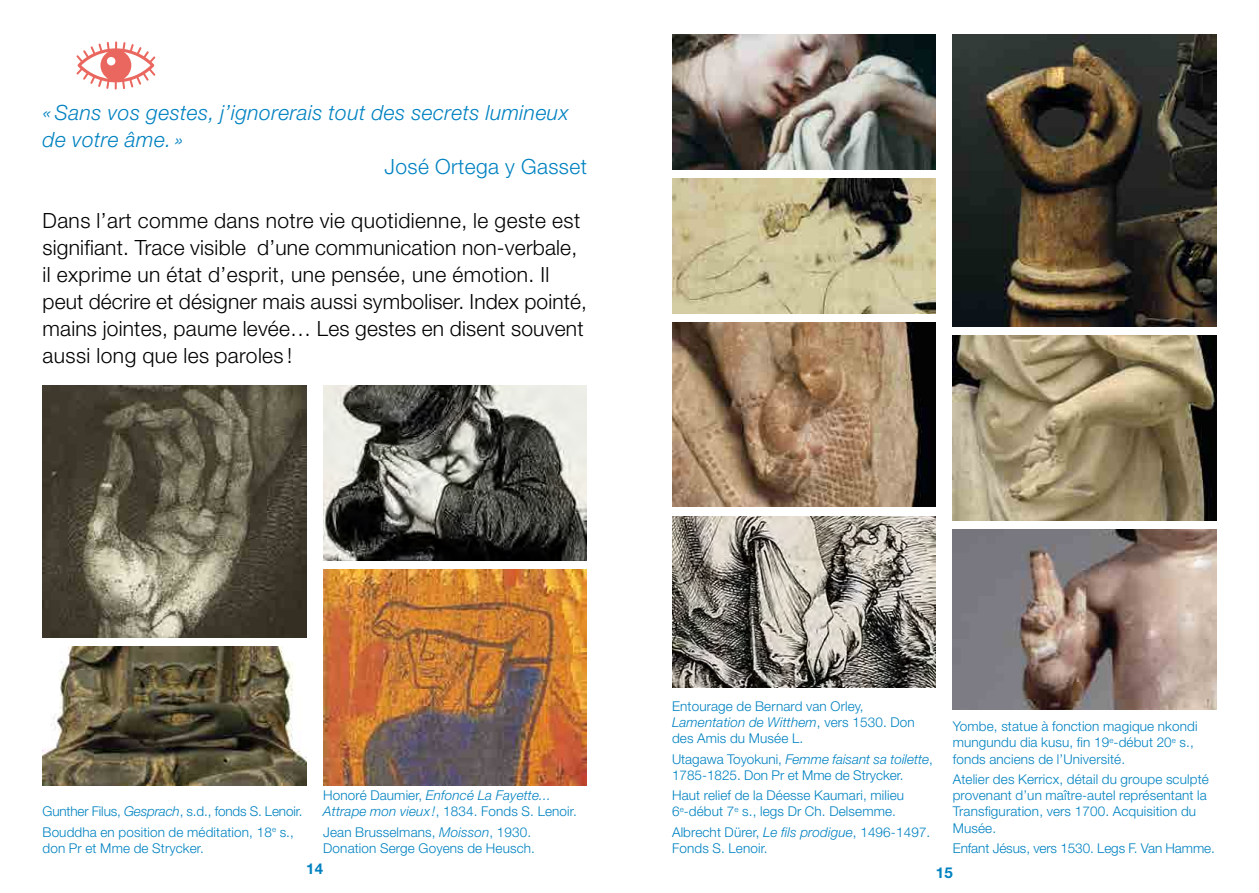
<style>
.page{position:relative;width:1259px;height:893px;background:#fff}
.page>*{position:absolute;margin:0;border:0;box-sizing:border-box;transform-origin:0 0}
.t1{font:300 21px/27px "Helvetica Neue LT Std";letter-spacing:.01em;color:#000}
.t2{font:italic 300 21px/27px "Helvetica Neue LT Std";letter-spacing:.02em;color:#0082c1}
.t3{font:300 21px "Helvetica Neue LT Std";letter-spacing:.02em;color:#0082c1}
.t4{font:700 15px "Helvetica Neue LT Std";color:#0082c1}
.t5{font:300 13.5px/16.2px "Helvetica Neue LT Std";letter-spacing:.01em;color:#0082c1}
.t6{font:italic 300 13.5px/16.2px "Helvetica Neue LT Std";letter-spacing:.01em;color:#0082c1}
.s1{font-style:italic}
.s2{font-style:normal}
</style>
<div class="page">
<img style="left:43px;top:385px;width:263px;height:252px">
<svg style="left:76px;top:41px;width:79px;height:49px"></svg>
<img style="left:323px;top:385px;width:264px;height:176px">
<img style="left:323px;top:570px;width:264px;height:216px">
<img style="left:43px;top:646px;width:263px;height:140px">
<img style="left:672px;top:34px;width:263px;height:135px">
<img style="left:672px;top:178px;width:263px;height:135px">
<img style="left:672px;top:322px;width:263px;height:185px">
<img style="left:952px;top:34px;width:264px;height:293px">
<img style="left:952px;top:336px;width:264px;height:184px">
<img style="left:952px;top:529px;width:264px;height:180px">
<img style="left:672px;top:516px;width:263px;height:171px">
<h1 class="t2" style="left:43px;top:98px;width:527px">« Sans vos gestes, j’ignorerais tout des secrets lumineux de votre âme. »</h1>
<h1 class="t3" style="left:384px;top:153px;width:204px">José Ortega y Gasset</h1>
<p class="t1" style="left:43px;top:206px;width:546px">Dans l’art comme dans notre vie quotidienne, le geste est signifiant. Trace visible d’une communication non-verbale, il exprime un état d’esprit, une pensée, une émotion. Il peut décrire et désigner mais aussi symboliser. Index pointé, mains jointes, paume levée… Les gestes en disent souvent aussi long que les paroles !</p>
<p class="t5" style="left:43px;top:801px;width:261px;line-height:20.4px">Gunther Filus, <span class="s1">Gesprach</span>, s.d., fonds S. Lenoir.<br>Bouddha en position de méditation, 18<sup>e</sup> s.,</p>
<p class="t5" style="left:43px;top:840px;width:163px">don Pr et Mme de Strycker.</p>
<p class="t6" style="left:323px;top:787px;width:255px"><span class="s2">Honoré Daumier,</span> Enfoncé La Fayette...<br>Attrape mon vieux !<span class="s2">, 1834. Fonds S. Lenoir.</span></p>
<p class="t5" style="left:323px;top:824px;width:213px">Jean Brusselmans, <span class="s1">Moisson</span>, 1930.<br>Donation Serge Goyens de Heusch.</p>
<p class="t5" style="left:672px;top:697px;width:244px">Entourage de Bernard van Orley,<br><span class="s1">Lamentation de Witthem</span>, vers 1530. Don des Amis du Musée L.</p>
<p class="t5" style="left:672px;top:750px;width:262px">Utagawa Toyokuni, <span class="s1">Femme faisant sa toilette</span>,<br>1785-1825. Don Pr et Mme de Strycker.</p>
<p class="t5" style="left:672px;top:787px;width:234px">Haut relief de la Déesse Kaumari, milieu<br>6<sup>e</sup>-début 7<sup>e</sup> s., legs Dr Ch. Delsemme.</p>
<p class="t5" style="left:672px;top:824px;width:260px">Albrecht Dürer, <span class="s1">Le fils prodigue</span>, 1496-1497.<br>Fonds S. Lenoir.</p>
<p class="t5" style="left:952px;top:718px;width:246px">Yombe, statue à fonction magique nkondi mungundu dia kusu, fin 19<sup>e</sup>-début 20<sup>e</sup> s., fonds anciens de l’Université.</p>
<p class="t5" style="left:952px;top:771px;width:257px">Atelier des Kerricx, détail du groupe sculpté provenant d’un maître-autel représentant la Transfiguration, vers 1700. Acquisition du Musée.</p>
<p class="t5" style="left:952px;top:840px;width:264px">Enfant Jésus, vers 1530. Legs F. Van Hamme.</p>
<p class="t4" style="left:306px;top:859px;width:19px">14</p>
<p class="t4" style="left:935px;top:864px;width:19px">15</p>
</div>
